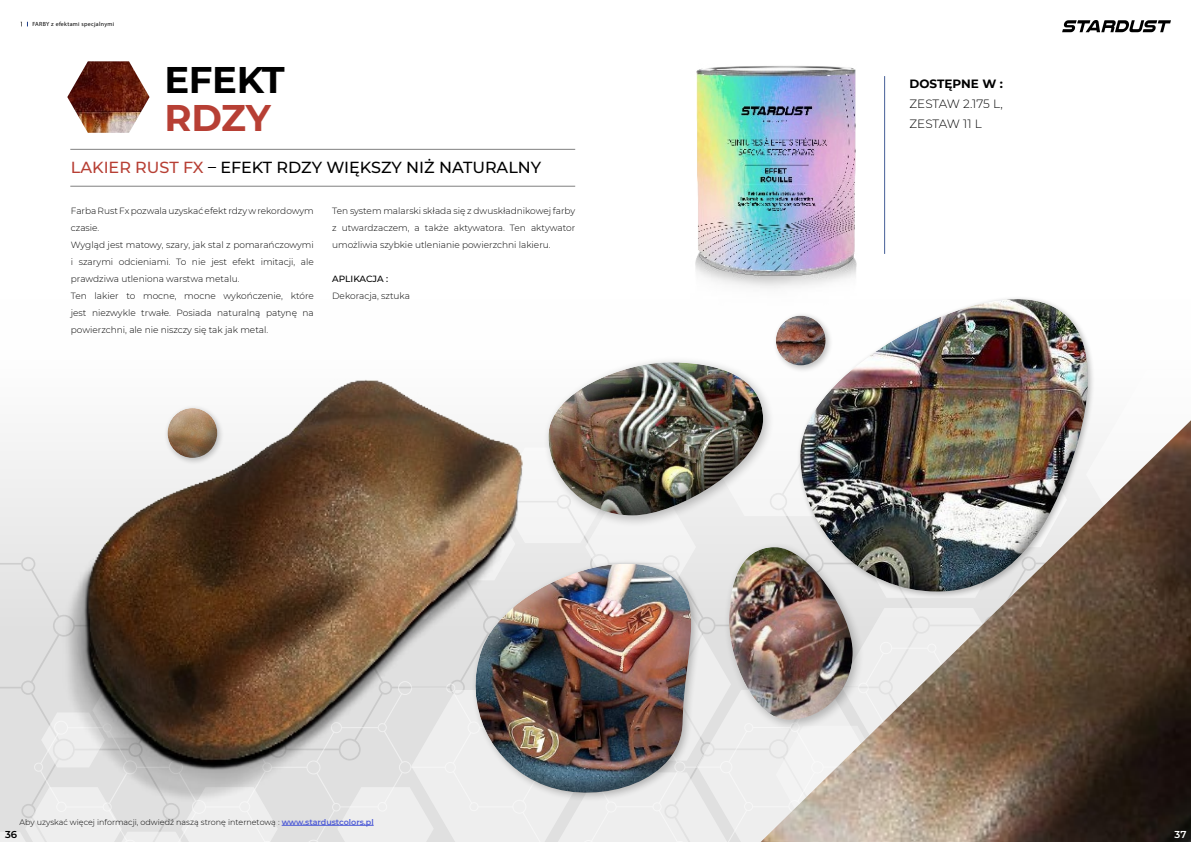
<style>
.page{position:relative;width:1191px;height:842px;background:#fff}
.page>*{position:absolute;margin:0;border:0;box-sizing:border-box;transform-origin:0 0}
.titre_page_pres{font:700 37px "Montserrat";letter-spacing:-.01em;color:#000}
.titre_page_pres-2{font:700 37px "Montserrat";color:#b73f34}
.sous_titre_page{font:500 16px "Montserrat";color:#000}
.t1{font:300 12px "Montserrat";letter-spacing:-.01em;color:#000}
.t2{font:700 12px "Montserrat";color:#000}
.ref_légende{font:600 10px "Montserrat";color:#000}
.ref_légende-2{font:600 10px "Montserrat";color:#fff}
.texte_page{font:300 9px/17px "Montserrat";color:#000;text-align:justify}
.texte_page-2{font:500 9px "Montserrat";letter-spacing:-.005em;color:#000}
.t3{font:300 8px "Montserrat";color:#000}
.t4{font:6px "Myriad Pro";letter-spacing:.05em;color:#000}
.s1{color:#b73f34}
.s2{font-weight:600;color:#4f5cd6}
</style>
<div class="page">
<svg style="left:0;top:442px;width:31px;height:345px;fill:#e1e1e1"></svg>
<svg style="left:0;top:787px;width:34px;height:55px;background:#e2e2e2"></svg>
<svg style="left:34px;top:810px;width:261px;height:32px;background:#e9e9e9"></svg>
<hr style="left:70px;top:149px;width:505px;height:1px;background:#808080">
<hr style="left:70px;top:186px;width:505px;height:1px;background:#808080">
<img style="left:67px;top:61px;width:82px;height:72px">
<svg style="left:1062px;top:20px;width:109px;height:12px"></svg>
<hr style="left:282px;top:825px;width:92px;height:1px;background:#4f5cd6">
<div style="left:799px;top:297px;width:285px;height:224px;background:#fff;opacity:.75"></div>
<div style="left:806px;top:320px;width:283px;height:272px;background:#000;opacity:.75"></div>
<div style="left:547px;top:360px;width:217px;height:117px;background:#fff;opacity:.75"></div>
<div style="left:772px;top:312px;width:61px;height:61px;background:#000;opacity:.25"></div>
<div style="left:774px;top:314px;width:51px;height:42px;background:#fff;opacity:.75"></div>
<div style="left:774px;top:320px;width:51px;height:46px;background:#000;opacity:.75"></div>
<hr style="left:884px;top:76px;width:1px;height:178px;background:#455e97">
<img style="left:695px;top:66px;width:170px;height:244px">
<img style="left:31px;top:406px;width:264px;height:404px">
<img style="left:295px;top:363px;width:896px;height:479px">
<p class="t4" style="left:32px;top:21px;width:83px">FARBY z efektami specjalnymi</p>
<p class="titre_page_pres" style="left:164px;top:53px;width:122px">EFEKT</p>
<p class="titre_page_pres-2" style="left:164px;top:91px;width:108px">RDZY</p>
<p class="sous_titre_page" style="left:71px;top:157px;width:472px"><span class="s1">LAKIER RUST FX</span> – EFEKT RDZY WIĘKSZY NIŻ NATURALNY</p>
<p class="texte_page" style="left:71px;top:202px;width:244px">Farba Rust Fx pozwala uzyskać efekt rdzy w rekordowym czasie.</p>
<p class="texte_page" style="left:71px;top:236px;width:244px">Wygląd jest matowy, szary, jak stal z pomarańczowymi i szarymi odcieniami. To nie jest efekt imitacji, ale prawdziwa utleniona warstwa metalu.</p>
<p class="texte_page" style="left:71px;top:287px;width:244px">Ten lakier to mocne, mocne wykończenie, które jest niezwykle trwałe. Posiada naturalną patynę na powierzchni, ale nie niszczy się tak jak metal.</p>
<p class="texte_page" style="left:332px;top:202px;width:244px">Ten system malarski składa się z dwuskładnikowej farby z utwardzaczem, a także aktywatora. Ten aktywator umożliwia szybkie utlenianie powierzchni lakieru.</p>
<p class="texte_page-2" style="left:332px;top:272px;width:57px">APLIKACJA :</p>
<p class="texte_page" style="left:332px;top:287px;width:79px">Dekoracja, sztuka</p>
<p class="t3" style="left:20px;top:816px;width:355px">Aby uzyskać więcej informacji, odwiedź naszą stronę internetową : <span class="s2">www.stardustcolors.pl</span></p>
<p class="t2" style="left:909px;top:75px;width:95px">DOSTĘPNE W :</p>
<p class="t1" style="left:909px;top:95px;width:95px">ZESTAW 2.175 L,</p>
<p class="t1" style="left:909px;top:116px;width:74px">ZESTAW 11 L</p>
<p class="ref_légende" style="left:5px;top:827px;width:14px">36</p>
<p class="ref_légende-2" style="left:1174px;top:827px;width:13px">37</p>
</div>
